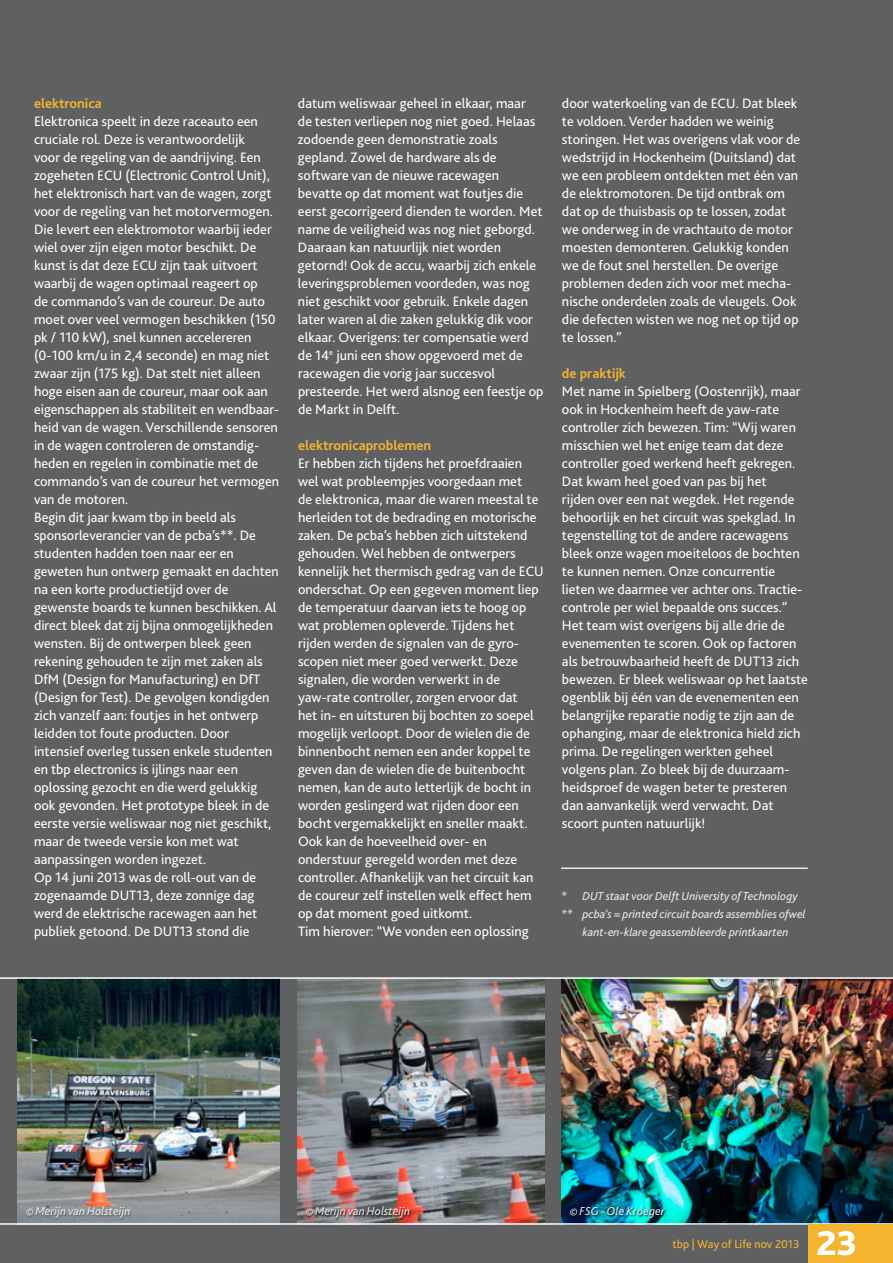
<style>
.page{position:relative;width:893px;height:1263px;background:#5f6062}
.page>*{position:absolute;margin:0;border:0;box-sizing:border-box;transform-origin:0 0}
.t1{font:800 36px "Bliss 2";color:#fff}
.t2{font:14.25px/18px "Bliss 2";color:#fff}
.t3{font:700 14.25px "Bliss 2";color:#f5b42e}
.t4{font:italic 12px "Bliss 2";color:#eaeaeb}
.t5{font:12px "Bliss 2";color:#f5b42e}
.s1{font-weight:500}
</style>
<div class="page">
<img style="left:561px;top:979px;width:332px;height:244px">
<img style="left:17px;top:979px;width:263px;height:244px">
<img style="left:298px;top:979px;width:246px;height:244px">
<hr style="left:0;top:1223px;width:893px;height:2px;background:#fff">
<hr style="left:561px;top:867px;width:247px;height:2px;background:#eaeaeb">
<div style="left:25px;top:1206px;width:107px;height:14px;background:#000;opacity:.35"></div>
<div style="left:305px;top:1206px;width:106px;height:13px;background:#000;opacity:.75"></div>
<div style="left:569px;top:1206px;width:98px;height:13px;background:#000;opacity:.75"></div>
<hr style="left:0;top:977px;width:893px;height:2px;background:#fff">
<div style="left:808px;top:1225px;width:85px;height:38px;background:#f5b42e"></div>
<p class="t3" style="left:34px;top:94px;width:69px">elektronica</p>
<p class="t2" style="left:34px;top:112px;width:247px">Elektronica speelt in deze raceauto een cruciale rol. Deze is verantwoordelijk<br>voor de regeling van de aandrijving. Een zogeheten ECU (Electronic Control Unit), het elektronisch hart van de wagen, zorgt voor de regeling van het motorvermogen.<br>Die levert een elektromotor waarbij ieder wiel over zijn eigen motor beschikt. De kunst is dat deze ECU zijn taak uitvoert waarbij de wagen optimaal reageert op<br>de commando’s van de coureur. De auto moet over veel vermogen beschikken (150 pk / 110 kW), snel kunnen accelereren (0-100 km/u in 2,4 seconde) en mag niet zwaar zijn (175 kg). Dat stelt niet alleen hoge eisen aan de coureur, maar ook aan eigenschappen als stabiliteit en wendbaar&shy;heid van de wagen. Verschillende sensoren in de wagen controleren de omstandig&shy;heden en regelen in combinatie met de commando’s van de coureur het vermogen van de motoren.<br>Begin dit jaar kwam tbp in beeld als sponsorleverancier van de pcba’s**. De studenten hadden toen naar eer en geweten hun ontwerp gemaakt en dachten na een korte productietijd over de gewenste boards te kunnen beschikken. Al direct bleek dat zij bijna onmogelijkheden wensten. Bij de ontwerpen bleek geen rekening gehouden te zijn met zaken als DfM (Design for Manufacturing) en DfT (Design for Test). De gevolgen kondigden zich vanzelf aan: foutjes in het ontwerp leidden tot foute producten. Door intensief overleg tussen enkele studenten en tbp electronics is ijlings naar een oplossing gezocht en die werd gelukkig ook gevonden. Het prototype bleek in de eerste versie weliswaar nog niet geschikt, maar de tweede versie kon met wat aanpassingen worden ingezet.<br>Op 14 juni 2013 was de roll-out van de zogenaamde DUT13, deze zonnige dag werd de elektrische racewagen aan het publiek getoond. De DUT13 stond die</p>
<p class="t2" style="left:298px;top:94px;width:247px">datum weliswaar geheel in elkaar, maar<br>de testen verliepen nog niet goed. Helaas zodoende geen demonstratie zoals gepland. Zowel de hardware als de software van de nieuwe racewagen bevatte op dat moment wat foutjes die eerst gecorrigeerd dienden te worden. Met name de veiligheid was nog niet geborgd.<br>Daaraan kan natuurlijk niet worden getornd! Ook de accu, waarbij zich enkele leveringsproblemen voordeden, was nog niet geschikt voor gebruik. Enkele dagen later waren al die zaken gelukkig dik voor elkaar. Overigens: ter compensatie werd de 14<sup>e</sup> juni een show opgevoerd met de racewagen die vorig jaar succesvol presteerde. Het werd alsnog een feestje op de Markt in Delft.</p>
<p class="t3" style="left:298px;top:436px;width:135px">elektronicaproblemen</p>
<p class="t2" style="left:298px;top:454px;width:247px">Er hebben zich tijdens het proefdraaien wel wat probleempjes voorgedaan met<br>de elektronica, maar die waren meestal te herleiden tot de bedrading en motorische zaken. De pcba’s hebben zich uitstekend gehouden. Wel hebben de ontwerpers kennelijk het thermisch gedrag van de ECU onderschat. Op een gegeven moment liep de temperatuur daarvan iets te hoog op wat problemen opleverde. Tijdens het rijden werden de signalen van de gyro&shy;scopen niet meer goed verwerkt. Deze signalen, die worden verwerkt in de yaw-rate controller, zorgen ervoor dat<br>het in- en uitsturen bij bochten zo soepel mogelijk verloopt. Door de wielen die de binnenbocht nemen een ander koppel te geven dan de wielen die de buitenbocht nemen, kan de auto letterlijk de bocht in worden geslingerd wat rijden door een bocht vergemakkelijkt en sneller maakt.<br>Ook kan de hoeveelheid over- en onderstuur geregeld worden met deze controller. Afhankelijk van het circuit kan de coureur zelf instellen welk effect hem op dat moment goed uitkomt.<br>Tim hierover: “We vonden een oplossing</p>
<p class="t2" style="left:562px;top:94px;width:240px">door waterkoeling van de ECU. Dat bleek te voldoen. Verder hadden we weinig storingen. Het was overigens vlak voor de wedstrijd in Hockenheim (Duitsland) dat we een probleem ontdekten met één van de elektromotoren. De tijd ontbrak om dat op de thuisbasis op te lossen, zodat we onderweg in de vrachtauto de motor moesten demonteren. Gelukkig konden we de fout snel herstellen. De overige problemen deden zich voor met mecha&shy;nische onderdelen zoals de vleugels. Ook die defecten wisten we nog net op tijd op te lossen.”</p>
<p class="t3" style="left:562px;top:364px;width:66px">de praktijk</p>
<p class="t2" style="left:562px;top:382px;width:247px">Met name in Spielberg (Oostenrijk), maar ook in Hockenheim heeft de yaw-rate controller zich bewezen. Tim: “Wij waren misschien wel het enige team dat deze controller goed werkend heeft gekregen.<br>Dat kwam heel goed van pas bij het<br>rijden over een nat wegdek. Het regende behoorlijk en het circuit was spekglad. In tegenstelling tot de andere racewagens bleek onze wagen moeiteloos de bochten te kunnen nemen. Onze concurrentie lieten we daarmee ver achter ons. Tractie&shy;controle per wiel bepaalde ons succes.” Het team wist overigens bij alle drie de evenementen te scoren. Ook op factoren als betrouwbaarheid heeft de DUT13 zich bewezen. Er bleek weliswaar op het laatste ogenblik bij één van de evenementen een belangrijke reparatie nodig te zijn aan de ophanging, maar de elektronica hield zich prima. De regelingen werkten geheel volgens plan. Zo bleek bij de duurzaam&shy;heidsproef de wagen beter te presteren dan aanvankelijk werd verwacht. Dat scoort punten natuurlijk!</p>
<p class="t4" style="left:561px;top:889px;width:238px">* DUT staat voor Delft University of Technology</p>
<p class="t4" style="left:561px;top:907px;width:246px">** pcba’s = printed circuit boards assemblies ofwel</p>
<p class="t4" style="left:582px;top:925px;width:207px">kant-en-klare geassembleerde printkaarten</p>
<p class="t4" style="left:26px;top:1204px;width:106px"><span class="s1">©</span> Merijn van Holsteijn</p>
<p class="t4" style="left:305px;top:1204px;width:106px"><span class="s1">©</span> Merijn van Holsteijn</p>
<p class="t4" style="left:570px;top:1204px;width:97px"><span class="s1">©</span> FSG - Ole Kroeger</p>
<p class="t5" style="left:673px;top:1237px;width:128px">tbp | Way of Life nov 2013</p>
<h1 class="t1" style="left:816px;top:1221px;width:42px">23</h1>
</div>
